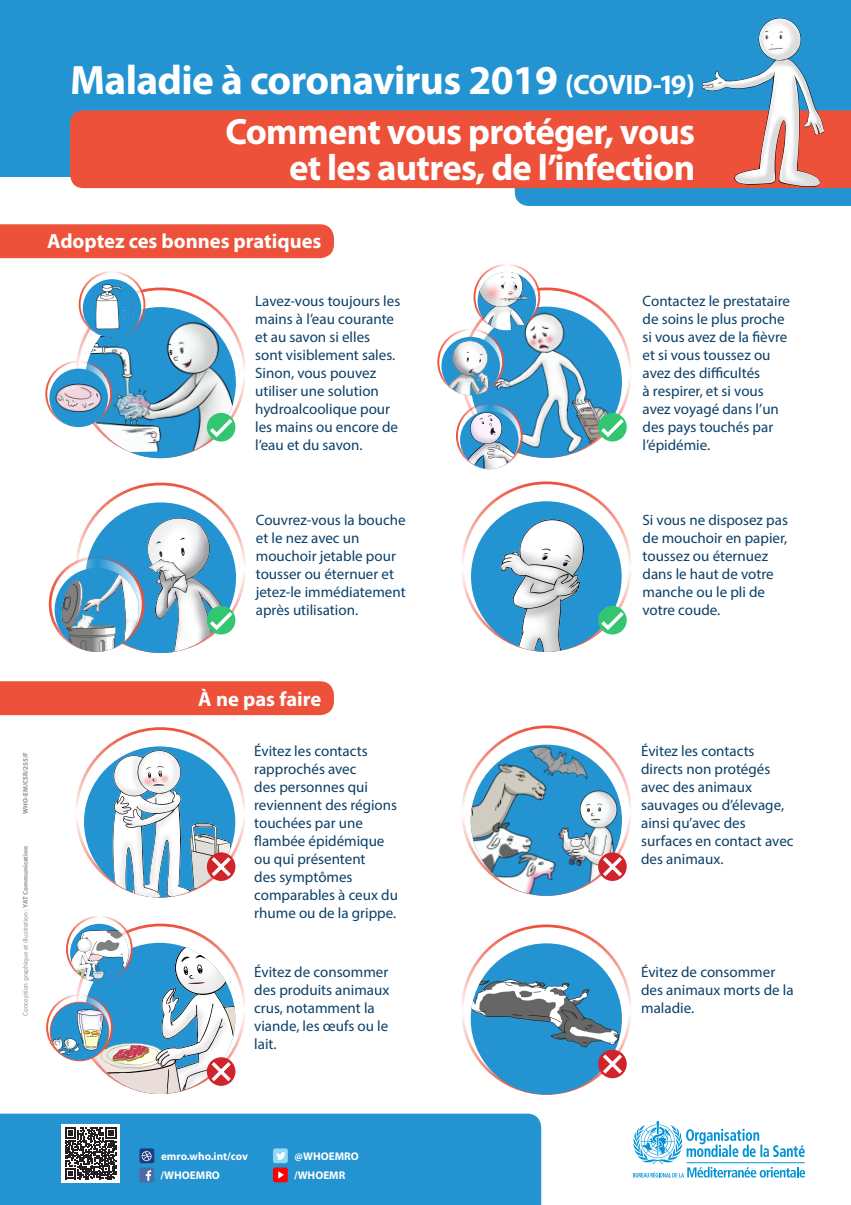
<style>
.page{position:relative;width:851px;height:1205px;background:#fff}
.page>*{position:absolute;margin:0;border:0;box-sizing:border-box;transform-origin:0 0}
.t1{font:700 41.25px "Myriad Pro";letter-spacing:-.015em;color:#fff}
.t2{font:700 36.75px/36px "Myriad Pro";letter-spacing:-.02em;color:#fff;text-align:right}
.t3{font:700 28.12px "Myriad Pro";letter-spacing:-.02em;color:#fff}
.t4{font:700 20.56px "Myriad Pro";color:#fff}
.t5{font:15px/18px "Myriad Pro";color:#0b4069}
.t6{font:700 11.19px "Myriad Pro";color:#fff}
.t7{font:6.88px "Myriad Pro";color:#939598}
.t8{font:700 6.88px "Myriad Pro";color:#939598}
.s1{font-weight:700}
</style>
<div class="page">
<div style="left:0;top:1113px;width:541px;height:92px;background:#2393d1"></div>
<div style="left:0;top:0;width:850px;height:176px;background:#2393d1"></div>
<svg style="left:514px;top:18px;width:336px;height:188px"></svg>
<div style="left:0;top:224px;width:334px;height:34px;background:#ed5139"></div>
<div style="left:0;top:681px;width:334px;height:34px;background:#ed5139"></div>
<div style="left:70px;top:110px;width:780px;height:78px;background:#ed5139"></div>
<img style="left:702px;top:19px;width:121px;height:167px">
<div style="left:85px;top:502px;width:151px;height:151px;background:#2393d1;border-radius:50%"></div>
<img style="left:110px;top:513px;width:126px;height:140px">
<svg style="left:462px;top:483px;width:168px;height:167px"></svg>
<div style="left:471px;top:501px;width:150px;height:151px;background:#2393d1;border-radius:50%"></div>
<img style="left:488px;top:517px;width:102px;height:135px">
<svg style="left:462px;top:727px;width:168px;height:167px"></svg>
<img style="left:470px;top:744px;width:152px;height:152px;border-radius:76px">
<div style="left:598px;top:852px;width:28px;height:29px;background:#d1232a;border-radius:50%"></div>
<svg style="left:600px;top:855px;width:24px;height:23px"></svg>
<svg style="left:50px;top:557px;width:93px;height:93px"></svg>
<div style="left:49px;top:556px;width:95px;height:96px;border:3px solid #ed5139;border-radius:50%"></div>
<img style="left:55px;top:568px;width:84px;height:84px;border-radius:42px">
<svg style="left:77px;top:728px;width:167px;height:168px"></svg>
<img style="left:84px;top:746px;width:151px;height:151px;border-radius:76px">
<svg style="left:462px;top:926px;width:168px;height:167px"></svg>
<div style="left:470px;top:943px;width:151px;height:151px;background:#2393d1;border-radius:50%"></div>
<img style="left:470px;top:963px;width:151px;height:96px">
<svg style="left:598px;top:1049px;width:28px;height:29px"></svg>
<svg style="left:600px;top:1052px;width:24px;height:23px"></svg>
<svg style="left:462px;top:289px;width:168px;height:167px"></svg>
<img style="left:475px;top:307px;width:147px;height:151px">
<svg style="left:474px;top:265px;width:65px;height:64px"></svg>
<div style="left:473px;top:264px;width:67px;height:66px;border:2px solid #ed5139;border-radius:50%"></div>
<div style="left:477px;top:272px;width:59px;height:58px;background:#2393d1;border-radius:50%"></div>
<img style="left:478px;top:272px;width:49px;height:58px">
<svg style="left:438px;top:330px;width:65px;height:64px"></svg>
<div style="left:437px;top:329px;width:67px;height:66px;border:2px solid #ed5139;border-radius:50%"></div>
<img style="left:441px;top:338px;width:59px;height:57px">
<svg style="left:457px;top:403px;width:64px;height:65px"></svg>
<div style="left:456px;top:403px;width:66px;height:66px;border:2px solid #ed5139;border-radius:50%"></div>
<img style="left:460px;top:412px;width:58px;height:57px">
<img style="left:85px;top:313px;width:151px;height:139px">
<svg style="left:80px;top:272px;width:64px;height:65px"></svg>
<div style="left:83px;top:279px;width:58px;height:59px;background:#2393d1;border-radius:50%"></div>
<img style="left:45px;top:362px;width:60px;height:76px">
<img style="left:90px;top:234px;width:58px;height:107px">
<svg style="left:77px;top:925px;width:167px;height:167px"></svg>
<img style="left:84px;top:943px;width:151px;height:151px;border-radius:76px">
<svg style="left:67px;top:916px;width:65px;height:65px"></svg>
<div style="left:66px;top:915px;width:67px;height:67px;border:2px solid #ed5139;border-radius:50%"></div>
<img style="left:70px;top:924px;width:59px;height:58px;border-radius:29px">
<svg style="left:47px;top:995px;width:65px;height:65px"></svg>
<div style="left:46px;top:994px;width:67px;height:67px;border:2px solid #ed5139;border-radius:50%"></div>
<img style="left:50px;top:1002px;width:59px;height:59px;border-radius:29px">
<div style="left:50px;top:1002px;width:59px;height:59px;border:1px solid #ed5139;border-radius:50%"></div>
<div style="left:207px;top:1057px;width:28px;height:29px;background:#d1232a;border-radius:50%"></div>
<svg style="left:209px;top:1060px;width:24px;height:23px"></svg>
<div style="left:207px;top:852px;width:28px;height:29px;background:#d1232a;border-radius:50%"></div>
<svg style="left:209px;top:855px;width:24px;height:23px"></svg>
<div style="left:207px;top:413px;width:28px;height:28px;background:#32c671;border-radius:50%"></div>
<svg style="left:210px;top:419px;width:22px;height:18px"></svg>
<div style="left:598px;top:413px;width:28px;height:28px;background:#32c671;border-radius:50%"></div>
<svg style="left:601px;top:419px;width:22px;height:18px"></svg>
<div style="left:207px;top:606px;width:28px;height:28px;background:#32c671;border-radius:50%"></div>
<svg style="left:210px;top:612px;width:22px;height:18px"></svg>
<div style="left:598px;top:606px;width:28px;height:28px;background:#32c671;border-radius:50%"></div>
<svg style="left:601px;top:612px;width:22px;height:18px"></svg>
<div style="left:61px;top:1124px;width:59px;height:58px;background:#fff"></div>
<svg style="left:65px;top:1127px;width:51px;height:52px"></svg>
<div style="left:139px;top:1148px;width:15px;height:15px;background:#1c3d82;border-radius:2px"></div>
<svg style="left:142px;top:1151px;width:9px;height:10px"></svg>
<div style="left:273px;top:1148px;width:15px;height:15px;background:#8fd9f5;border-radius:2px"></div>
<svg style="left:276px;top:1152px;width:10px;height:8px"></svg>
<div style="left:139px;top:1167px;width:15px;height:15px;background:#4d6ba3;border-radius:2px"></div>
<svg style="left:146px;top:1170px;width:5px;height:11px"></svg>
<div style="left:273px;top:1167px;width:15px;height:15px;background:#fe0000;border-radius:2px"></div>
<svg style="left:278px;top:1171px;width:6px;height:7px"></svg>
<svg style="left:633px;top:1121px;width:172px;height:56px"></svg>
<p class="t1" style="left:70px;top:53px;width:489px">Maladie à coronavirus 2019</p>
<p class="t3" style="left:565px;top:66px;width:131px">(COVID-19(</p>
<p class="t2" style="left:225px;top:112px;width:471px">Comment vous protéger, vous et les autres, de ’l infection</p>
<p class="t4" style="left:47px;top:228px;width:276px">Adoptez ces bonnes pratiques</p>
<p class="t5" style="left:255px;top:292px;width:147px">Lavez-vous toujours les mains ’là eau courante et au savon si elles sont visiblement sales.<br>Sinon, vous pouvez utiliser une solution hydroalcoolique pour les mains ou encore de ’leau et du savon.</p>
<p class="t5" style="left:256px;top:510px;width:151px">Couvrez-vous la bouche et le nez avec un mouchoir jetable pour tousser ou éternuer et jetez l e- immédiatement après utilisation.</p>
<p class="t5" style="left:642px;top:292px;width:149px">Contactez le prestataire de soins le plus proche si vous avez de la fièvre et si vous toussez ou avez des difficultés<br>à respirer, et si vous avez voyagé dans ’l un des pays touchés par ’lépidémie.</p>
<p class="t5" style="left:642px;top:510px;width:147px">Si vous ne disposez pas de mouchoir en papier, toussez ou éternuez dans le haut de votre manche ou le pli de votre coude.</p>
<p class="t8" style="left:21px;top:813px;width:63px;rotate:-90deg">WHO-EM/CSR/255/F</p>
<p class="t7" style="left:21px;top:1016px;width:171px;rotate:-90deg">Conception graphique et illustration : <span class="s1">YAT Communication</span></p>
<p class="t4" style="left:198px;top:685px;width:125px">À ne pas faire</p>
<p class="t5" style="left:254px;top:741px;width:145px">Évitez les contacts rapprochés avec<br>des personnes qui reviennent des régions touchées par une flambée épidémique ou qui présentent<br>des symptômes comparables à ceux du rhume ou de la grippe.</p>
<p class="t5" style="left:254px;top:962px;width:137px">Évitez de consommer des produits animaux crus, notamment la viande, les œufs ou le lait.</p>
<p class="t5" style="left:641px;top:741px;width:154px">Évitez les contacts directs non protégés avec des animaux sauvages ou ’délevage, ainsi qu’avec des surfaces en contact avec des animaux.</p>
<p class="t5" style="left:641px;top:962px;width:154px">Évitez de consommer des animaux morts de la maladie.</p>
<p class="t6" style="left:161px;top:1148px;width:89px">emro.who.int/cov</p>
<p class="t6" style="left:161px;top:1168px;width:61px">/WHOEMRO</p>
<p class="t6" style="left:294px;top:1149px;width:66px">@WHOEMRO</p>
<p class="t6" style="left:294px;top:1168px;width:53px">/WHOEMR</p>
</div>
